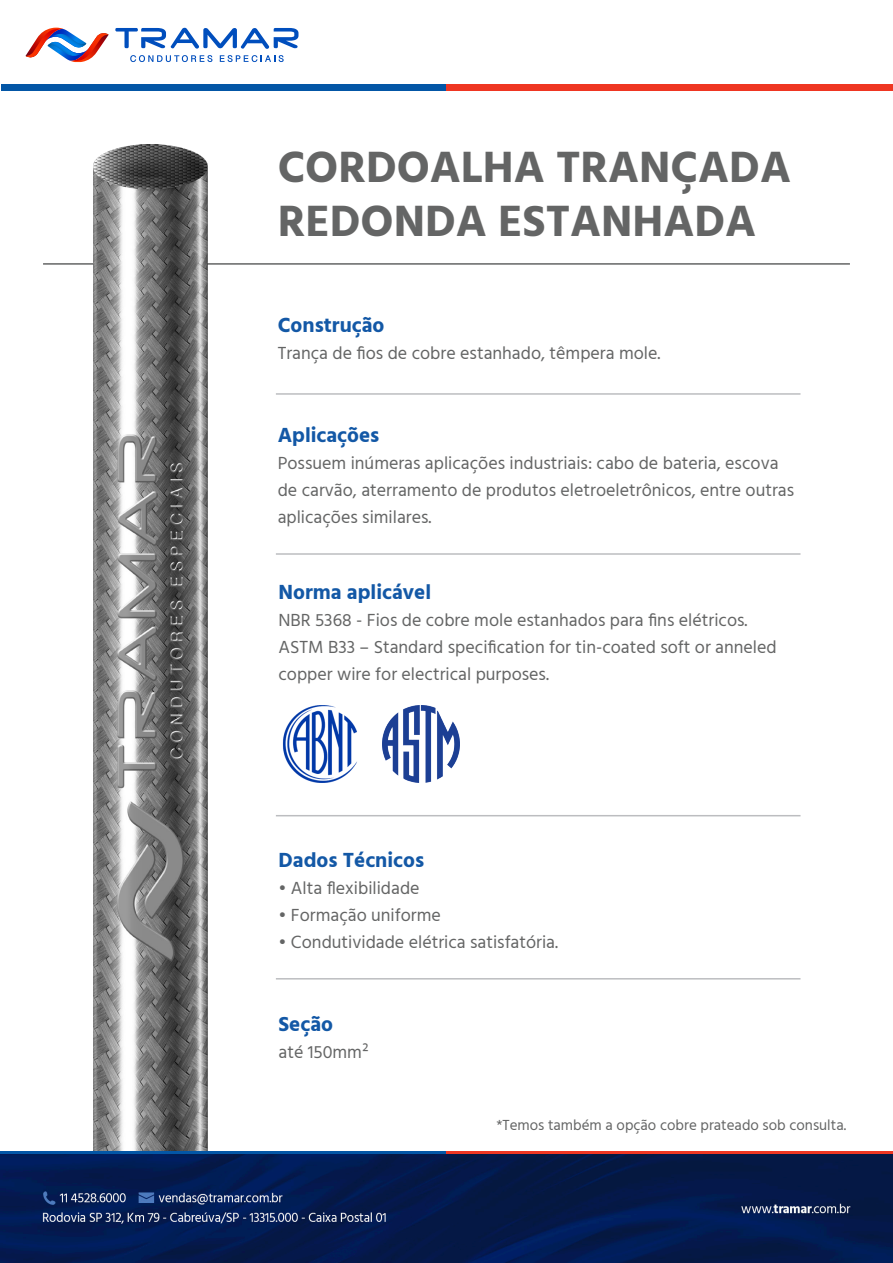
<style>
.page{position:relative;width:893px;height:1263px;background:#fff}
.page>*{position:absolute;margin:0;border:0;box-sizing:border-box;transform-origin:0 0}
.t1{font:700 45px/54px "Hind";color:#646565}
.t2{font:700 21px "Hind";color:#1358a6}
.t3{font:18px/27px "Hind";color:#646565}
.t4{font:15px "Hind";color:#646565}
</style>
<div class="page">
<svg style="left:26px;top:28px;width:83px;height:35px"></svg>
<svg style="left:115px;top:28px;width:183px;height:21px"></svg>
<svg style="left:130px;top:55px;width:82px;height:7px"></svg>
<svg style="left:220px;top:55px;width:64px;height:7px"></svg>
<div style="left:1px;top:84px;width:445px;height:6px;background:#0356a6"></div>
<div style="left:446px;top:84px;width:447px;height:6px;background:#ef3622"></div>
<div style="left:0;top:1151px;width:446px;height:6px;background:#0356a6"></div>
<div style="left:446px;top:1151px;width:446px;height:6px;background:#ef3622"></div>
<img style="left:0;top:1154px;width:893px;height:109px">
<hr style="left:276px;top:393px;width:524px;height:2px;background:#bcbdc0">
<hr style="left:276px;top:553px;width:524px;height:2px;background:#bcbdc0">
<hr style="left:276px;top:815px;width:524px;height:1px;background:#bcbdc0">
<hr style="left:276px;top:978px;width:524px;height:1px;background:#bcbdc0">
<hr style="left:43px;top:263px;width:807px;height:2px;background:#646565">
<img style="left:73px;top:145px;width:152px;height:1006px">
<img style="left:282px;top:706px;width:75px;height:77px">
<img style="left:383px;top:706px;width:77px;height:77px">
<p class="t1" style="left:278px;top:140px;width:515px">CORDOALHA TRANÇADA<br>REDONDA ESTANHADA</p>
<p class="t2" style="left:278px;top:312px;width:108px">Construção</p>
<p class="t3" style="left:278px;top:340px;width:384px">Trança de fios de cobre estanhado, têmpera mole.</p>
<p class="t2" style="left:278px;top:423px;width:103px">Aplicações</p>
<p class="t3" style="left:278px;top:451px;width:518px">Possuem inúmeras aplicações industriais: cabo de bateria, escova de carvão, aterramento de produtos eletroeletrônicos, entre outras aplicações similares.</p>
<p class="t2" style="left:278px;top:580px;width:154px">Norma aplicável</p>
<p class="t3" style="left:278px;top:608px;width:500px">NBR 5368 - Fios de cobre mole estanhados para fins elétricos.<br>ASTM B33 – Standard specification for tin-coated soft or anneled copper wire for electrical purposes.</p>
<p class="t2" style="left:278px;top:847px;width:147px">Dados Técnicos</p>
<p class="t3" style="left:278px;top:875px;width:143px">• Alta flexibilidade</p>
<p class="t3" style="left:278px;top:902px;width:164px">• Formação uniforme</p>
<p class="t3" style="left:278px;top:929px;width:281px">• Condutividade elétrica satisfatória.</p>
<p class="t2" style="left:278px;top:1012px;width:56px">Seção</p>
<p class="t3" style="left:278px;top:1040px;width:92px">até 150mm²</p>
<p class="t4" style="left:496px;top:1115px;width:351px">*Temos também a opção cobre prateado sob consulta.</p>
</div>
